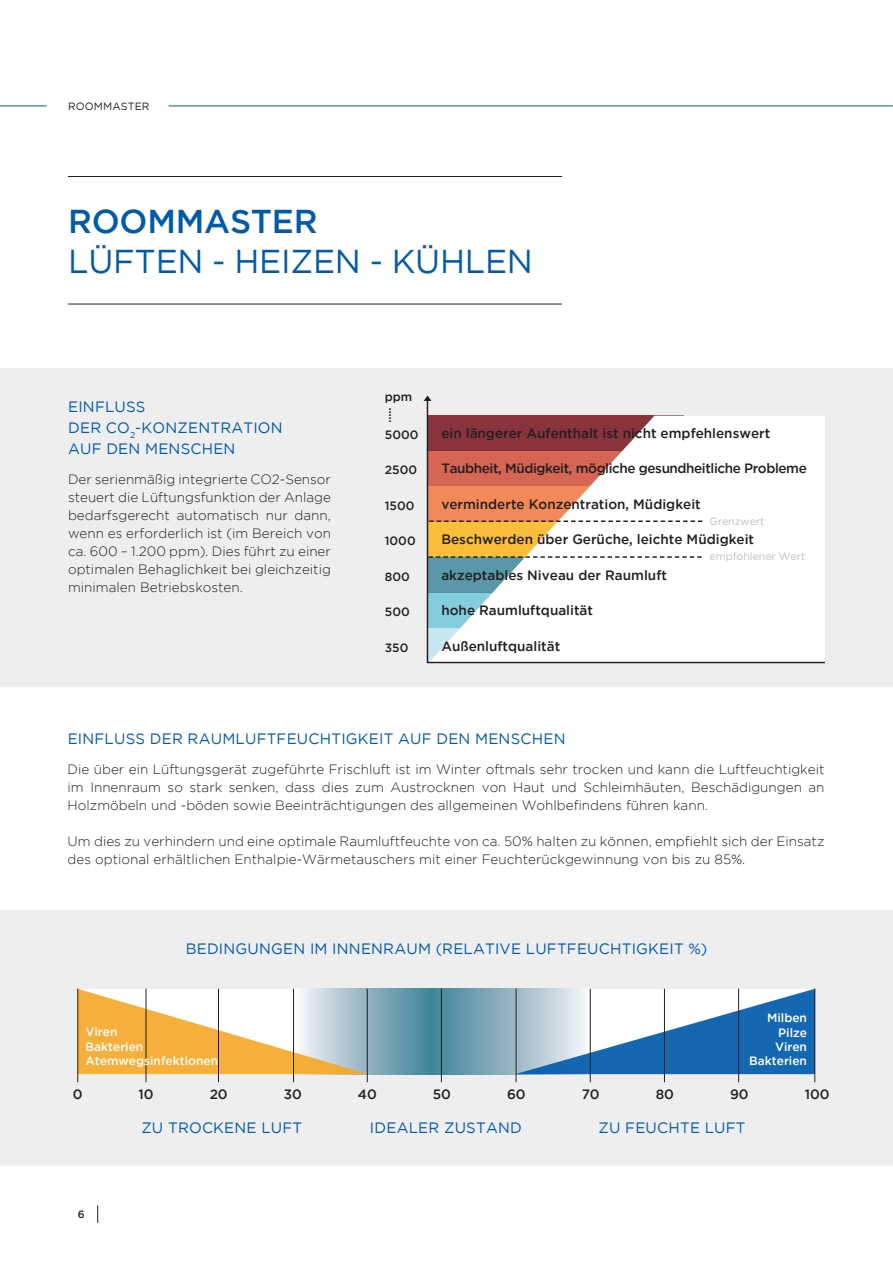
<style>
.page{position:relative;width:893px;height:1263px;background:#fff}
.page>*{position:absolute;margin:0;border:0;box-sizing:border-box;transform-origin:0 0}
.t1{font:33px "Gotham";letter-spacing:-.01em;color:#015aaa}
.t2{font:500 33px "Gotham";letter-spacing:-.01em;color:#015aaa}
.t3{font:15px/21px "Gotham";letter-spacing:.015em;color:#015aaa}
.t4{font:300 13.5px/18px "Gotham";color:#231f20;text-align:justify}
.t5{font:500 13.5px "Gotham";color:#231f20}
.t6{font:500 13.5px "Gotham";letter-spacing:-.03em;color:#231f20}
.t7{font:500 12px/14.4px "Gotham";color:#fff;text-align:right}
.t8{font:500 12px/14.7px "Gotham";color:#231f20}
.t9{font:10.5px "Gotham";color:#bcbdc0}
.t10{font:10.5px "Gotham";letter-spacing:.015em;color:#231f20}
.t11{font:500 10.5px "Gotham";color:#231f20}
</style>
<div class="page">
<hr style="left:0;top:106px;width:47px;height:1px;background:#015aaa">
<svg style="left:97px;top:1205px;width:1px;height:18px"></svg>
<hr style="left:169px;top:106px;width:724px;height:1px;background:#015aaa">
<div style="left:0;top:368px;width:893px;height:319px;background:#eeeeef"></div>
<div style="left:0;top:910px;width:893px;height:255px;background:#eeeeef"></div>
<hr style="left:68px;top:176px;width:494px;height:1px;background:#231f20">
<hr style="left:68px;top:304px;width:494px;height:1px;background:#231f20">
<svg style="left:428px;top:416px;width:397px;height:246px;background:#ead8d0"></svg>
<hr style="left:427px;top:398px;width:1px;height:265px;background:#231f20">
<hr style="left:427px;top:662px;width:398px;height:1px;background:#231f20">
<svg style="left:429px;top:520px;width:273px;height:2px"></svg>
<svg style="left:428px;top:556px;width:274px;height:2px"></svg>
<svg style="left:424px;top:396px;width:7px;height:5px"></svg>
<svg style="left:368px;top:989px;width:147px;height:85px;background:#6a9dad"></svg>
<svg style="left:78px;top:989px;width:289px;height:85px;background:#edcd94"></svg>
<svg style="left:515px;top:989px;width:299px;height:85px;background:#7da9d0"></svg>
<hr style="left:814px;top:989px;width:1px;height:93px;background:#231f20">
<hr style="left:77px;top:989px;width:1px;height:93px;background:#231f20">
<hr style="left:146px;top:989px;width:1px;height:93px;background:#231f20">
<hr style="left:218px;top:989px;width:1px;height:93px;background:#231f20">
<hr style="left:293px;top:989px;width:1px;height:93px;background:#231f20">
<hr style="left:367px;top:989px;width:1px;height:93px;background:#231f20">
<hr style="left:441px;top:989px;width:1px;height:93px;background:#231f20">
<hr style="left:516px;top:989px;width:1px;height:93px;background:#231f20">
<hr style="left:590px;top:989px;width:1px;height:93px;background:#231f20">
<hr style="left:664px;top:989px;width:1px;height:93px;background:#231f20">
<hr style="left:738px;top:989px;width:1px;height:93px;background:#231f20">
<p class="t10" style="left:68px;top:99px;width:83px">ROOMMASTER</p>
<h1 class="t2" style="left:68px;top:200px;width:251px">ROOMMASTER</h1>
<h1 class="t1" style="left:68px;top:240px;width:466px">LÜFTEN - HEIZEN - KÜHLEN</h1>
<p class="t3" style="left:68px;top:396px;width:216px">EINFLUSS<br>DER CO<sub>2</sub>-KONZENTRATION<br>AUF DEN MENSCHEN</p>
<p class="t4" style="left:68px;top:470px;width:264px">Der serienmäßig integrierte CO2-Sensor steuert die Lüftungsfunktion der Anlage bedarfsgerecht automatisch nur dann, wenn es erforderlich ist (im Bereich von ca. 600 – 1.200 ppm). Dies führt zu einer optimalen Behaglichkeit bei gleichzeitig minimalen Betriebskosten.</p>
<p class="t8" style="left:385px;top:389px;width:29px">ppm .....</p>
<p class="t8" style="left:385px;top:427px;width:35px">5000</p>
<p class="t8" style="left:385px;top:463px;width:34px">2500</p>
<p class="t8" style="left:385px;top:498px;width:31px">1500</p>
<p class="t8" style="left:385px;top:533px;width:32px">1000</p>
<p class="t8" style="left:385px;top:569px;width:26px">800</p>
<p class="t8" style="left:385px;top:604px;width:26px">500</p>
<p class="t8" style="left:385px;top:640px;width:25px">350</p>
<p class="t5" style="left:441px;top:424px;width:330px">ein längerer Aufenthalt ist nicht empfehlenswert</p>
<p class="t6" style="left:441px;top:460px;width:367px">Taubheit, Müdigkeit, mögliche gesundheitliche Probleme</p>
<p class="t5" style="left:441px;top:495px;width:261px">verminderte Konzentration, Müdigkeit</p>
<p class="t5" style="left:441px;top:531px;width:314px">Beschwerden über Gerüche, leichte Müdigkeit</p>
<p class="t5" style="left:441px;top:566px;width:227px">akzeptables Niveau der Raumluft</p>
<p class="t5" style="left:441px;top:602px;width:153px">hohe Raumluftqualität</p>
<p class="t5" style="left:441px;top:637px;width:120px">Außenluftqualität</p>
<p class="t9" style="left:710px;top:514px;width:56px">Grenzwert</p>
<p class="t9" style="left:710px;top:550px;width:97px">empfohlener Wert</p>
<p class="t3" style="left:68px;top:728px;width:499px">EINFLUSS DER RAUMLUFTFEUCHTIGKEIT AUF DEN MENSCHEN</p>
<p class="t4" style="left:68px;top:760px;width:758px">Die über ein Lüftungsgerät zugeführte Frischluft ist im Winter oftmals sehr trocken und kann die Luftfeuchtigkeit im Innenraum so stark senken, dass dies zum Austrocknen von Haut und Schleimhäuten, Beschädigungen an Holzmöbeln und -böden sowie Beeinträchtigungen des allgemeinen Wohlbefindens führen kann.</p>
<p class="t4" style="left:68px;top:832px;width:758px">Um dies zu verhindern und eine optimale Raumluftfeuchte von ca. 50% halten zu können, empfiehlt sich der Einsatz des optional erhältlichen Enthalpie-Wärmetauschers mit einer Feuchterückgewinnung von bis zu 85%.</p>
<p class="t3" style="left:186px;top:938px;width:523px">BEDINGUNGEN IM INNENRAUM (RELATIVE LUFTFEUCHTIGKEIT %)</p>
<p class="t7" style="left:85px;top:1025px;width:134px;text-align:left">Viren<br>Bakterien<br>Atemwegsinfektionen</p>
<p class="t7" style="left:749px;top:1010px;width:59px">Milben<br>Pilze<br>Viren<br>Bakterien</p>
<p class="t5" style="left:73px;top:1086px;width:11px">0</p>
<p class="t5" style="left:139px;top:1086px;width:17px">10</p>
<p class="t5" style="left:210px;top:1086px;width:20px">20</p>
<p class="t5" style="left:284px;top:1086px;width:20px">30</p>
<p class="t5" style="left:358px;top:1086px;width:20px">40</p>
<p class="t5" style="left:433px;top:1086px;width:20px">50</p>
<p class="t5" style="left:507px;top:1086px;width:20px">60</p>
<p class="t5" style="left:582px;top:1086px;width:19px">70</p>
<p class="t5" style="left:656px;top:1086px;width:20px">80</p>
<p class="t5" style="left:730px;top:1086px;width:20px">90</p>
<p class="t5" style="left:805px;top:1086px;width:26px">100</p>
<p class="t11" style="left:78px;top:1208px;width:8px">6</p>
<p class="t3" style="left:141px;top:1116px;width:162px">ZU TROCKENE LUFT</p>
<p class="t3" style="left:370px;top:1116px;width:153px">IDEALER ZUSTAND</p>
<p class="t3" style="left:599px;top:1116px;width:149px">ZU FEUCHTE LUFT</p>
</div>
